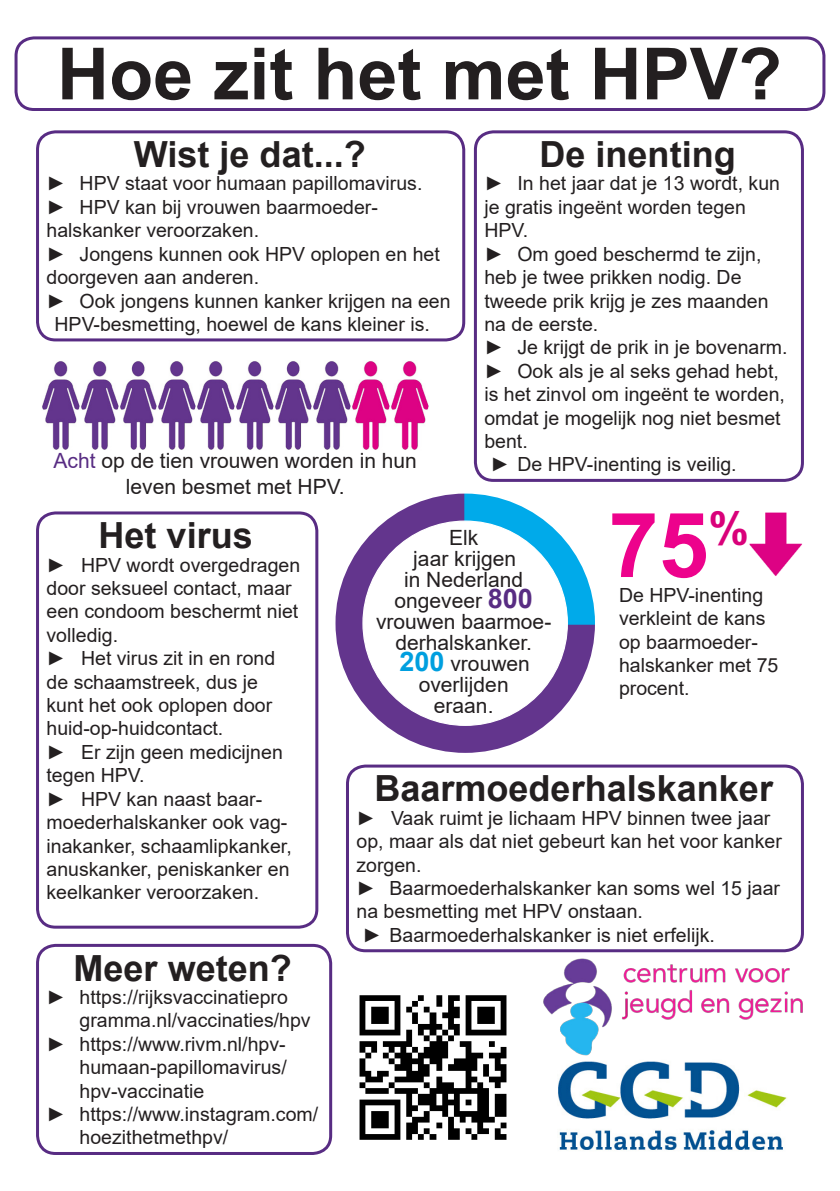
<style>
.page{position:relative;width:840px;height:1191px;background:#fff}
.page>*{position:absolute;margin:0;border:0;box-sizing:border-box;transform-origin:0 0}
.t1{font:700 90px "Arial";color:#ed028c}
.t2{font:700 72px "Arial";color:#231f20}
.t3{font:700 45px "Arial";color:#d9017a}
.t4{font:700 36px "Arial";color:#231f20}
.t5{font:21px/21px "Arial";color:#231f20;text-align:center}
.t6{font:19.6px/23.4px "Arial";color:#231f20}
.s1{color:#582c83}
.s2{font-weight:700;font-size:27px;color:#582c83}
.s3{font-weight:700;font-size:27px;color:#009fdf}
</style>
<div class="page">
<div style="left:15px;top:36px;width:810px;height:75px;border:3px solid #582c83;border-radius:18px"></div>
<div style="left:36px;top:511px;width:282px;height:417px;border:3px solid #582c83;border-radius:18px"></div>
<div style="left:346px;top:764px;width:457px;height:188px;border:3px solid #582c83;border-radius:18px"></div>
<div style="left:473px;top:130px;width:330px;height:352px;border:3px solid #582c83;border-radius:18px"></div>
<div style="left:36px;top:130px;width:429px;height:211px;border:3px solid #582c83;border-radius:18px"></div>
<div style="left:36px;top:944px;width:296px;height:211px;border:3px solid #582c83;border-radius:18px"></div>
<img style="left:42px;top:361px;width:387px;height:89px">
<img style="left:335px;top:493px;width:259px;height:260px;border-radius:130px">
<div style="left:363px;top:521px;width:204px;height:204px;background:#fff;border-radius:50%"></div>
<img style="left:749px;top:512px;width:53px;height:64px">
<img style="left:543px;top:958px;width:260px;height:98px">
<img style="left:558px;top:1061px;width:229px;height:89px">
<img style="left:359px;top:995px;width:148px;height:145px">
<p class="t2" style="left:57px;top:23px;width:726px">Hoe zit het met HPV?</p>
<p class="t4" style="left:134px;top:129px;width:233px">Wist je dat...?</p>
<p class="t6" style="left:46px;top:172px;width:377px">► HPV staat voor humaan papillomavirus.</p>
<p class="t6" style="left:46px;top:195px;width:333px">► HPV kan bij vrouwen baarmoeder&shy;halskanker veroorzaken.</p>
<p class="t6" style="left:46px;top:242px;width:394px">► Jongens kunnen ook HPV oplopen en het doorgeven aan anderen.</p>
<p class="t6" style="left:54px;top:289px;width:397px;text-indent:-8px">► Ook jongens kunnen kanker krijgen na een<br>HPV-besmetting, hoewel de kans kleiner is.</p>
<p class="t4" style="left:539px;top:129px;width:198px">De inenting</p>
<p class="t6" style="left:484px;top:172px;width:297px">► In het jaar dat je 13 wordt, kun je gratis ingeënt worden tegen<br>HPV.</p>
<p class="t6" style="left:484px;top:242px;width:285px">► Om goed beschermd te zijn, heb je twee prikken nodig. De tweede prik krijg je zes maanden na de eerste.</p>
<p class="t6" style="left:484px;top:336px;width:304px">► Je krijgt de prik in je bovenarm.</p>
<p class="t6" style="left:484px;top:359px;width:302px">► Ook als je al seks gehad hebt, is het zinvol om ingeënt te worden, omdat je mogelijk nog niet besmet bent.</p>
<p class="t6" style="left:490px;top:453px;width:247px">► De HPV-inenting is veilig.</p>
<p class="t5" style="left:54px;top:448px;width:365px;line-height:25.2px"><span class="s1">Acht</span> op de tien vrouwen worden in hun leven besmet met HPV.</p>
<p class="t5" style="left:376px;top:527px;width:177px">Elk<br>jaar krijgen<br>in Nederland ongeveer <span class="s2">800 </span>vrouwen baarmoe&shy;derhalskanker.<br><span class="s3">200</span> vrouwen overlijden<br>eraan.</p>
<p class="t1" style="left:608px;top:482px;width:102px">75</p>
<p class="t3" style="left:708px;top:497px;width:42px">%</p>
<p class="t6" style="left:618px;top:583px;width:161px">De HPV-inenting verkleint de kans op baarmoeder&shy;halskanker met 75 procent.</p>
<p class="t4" style="left:98px;top:510px;width:156px">Het virus</p>
<p class="t6" style="left:46px;top:553px;width:255px">► HPV wordt overgedragen door seksueel contact, maar een condoom beschermt niet volledig.</p>
<p class="t6" style="left:46px;top:646px;width:230px">► Het virus zit in en rond de schaamstreek, dus je kunt het ook oplopen door huid-op-huidcontact.</p>
<p class="t6" style="left:46px;top:740px;width:238px">► Er zijn geen medicijnen tegen HPV.</p>
<p class="t6" style="left:46px;top:787px;width:246px">► HPV kan naast baar&shy;moederhalskanker ook vag&shy;inakanker, schaamlipkanker, anuskanker, peniskanker en keelkanker veroorzaken.</p>
<p class="t4" style="left:374px;top:763px;width:400px">Baarmoederhalskanker</p>
<p class="t6" style="left:356px;top:806px;width:426px">► Vaak ruimt je lichaam HPV binnen twee jaar op, maar als dat niet gebeurt kan het voor kanker zorgen.</p>
<p class="t6" style="left:356px;top:876px;width:425px">► Baarmoederhalskanker kan soms wel 15 jaar na besmetting met HPV onstaan.</p>
<p class="t6" style="left:362px;top:923px;width:354px">► Baarmoederhalskanker is niet erfelijk.</p>
<p class="t4" style="left:73px;top:942px;width:220px">Meer weten?</p>
<p class="t6" style="left:79px;top:985px;width:232px;text-indent:-33px">► https://rijksvaccinatiepro gramma.nl/vaccinaties/hpv</p>
<p class="t6" style="left:79px;top:1032px;width:208px;text-align:justify;text-indent:-33px">► https://www.rivm.nl/hpv&shy;humaan-papillomavirus/ hpv-vaccinatie</p>
<p class="t6" style="left:79px;top:1102px;width:240px;text-indent:-33px">► https://www.instagram.com/ hoezithetmethpv/</p>
</div>
